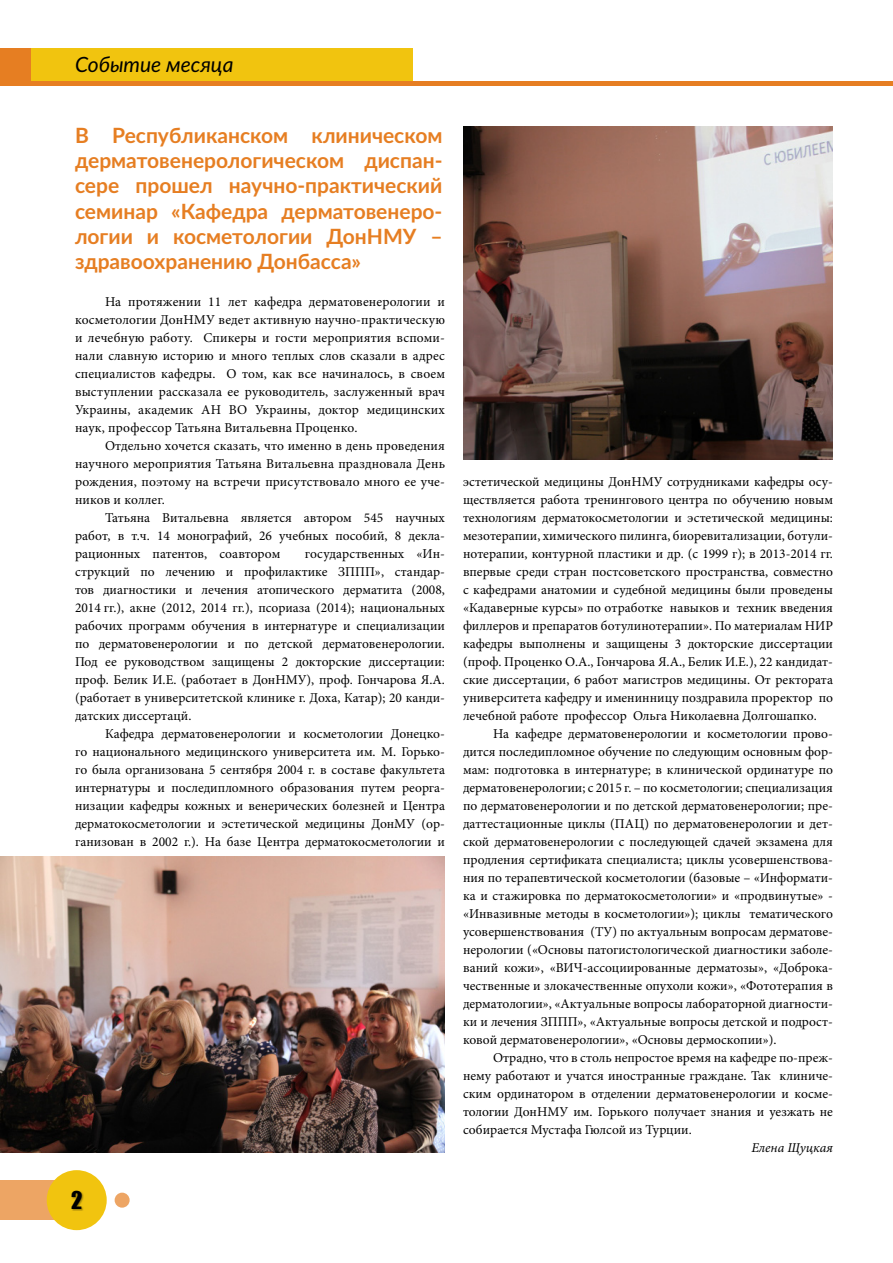
<style>
.page{position:relative;width:893px;height:1263px;background:#fff}
.page>*{position:absolute;margin:0;border:0;box-sizing:border-box;transform-origin:0 0}
.t1{font:22.5px "Impact";color:#000}
.t2{font:700 21px/25.2px "Lato";color:#e67e22;text-align:justify}
.t3{font:italic 21px "Lato";color:#000}
.t4{font:13.5px/18px "Minion Pro";color:#000;text-align:justify}
.t5{font:italic 13.5px "Minion Pro";color:#000}
</style>
<div class="page">
<div style="left:0;top:1181px;width:93px;height:39px;background:#eda564"></div>
<div style="left:47px;top:1170px;width:60px;height:60px;background:#f1c40f;border-radius:50%"></div>
<img style="left:72px;top:1191px;width:12px;height:19px">
<div style="left:115px;top:1193px;width:15px;height:15px;background:#eda564;border-radius:50%"></div>
<div style="left:0;top:48px;width:412px;height:38px;background:#f1c40f"></div>
<div style="left:0;top:48px;width:30px;height:38px;background:#e67e22"></div>
<div style="left:0;top:81px;width:893px;height:5px;background:#e67e22"></div>
<img style="left:464px;top:126px;width:369px;height:333px">
<img style="left:0;top:857px;width:445px;height:295px">
<h2 class="t3" style="left:75px;top:49px;width:160px">Событие месяца</h2>
<h2 class="t2" style="left:75px;top:122px;width:369px">В Республиканском клиническом дерматовенерологическом диспан&shy;сере прошел научно-практический семинар «Кафедра дерматовенеро&shy;логии и косметологии ДонНМУ – здравоохранению Донбасса»</h2>
<p class="t4" style="left:75px;top:293px;width:371px;text-indent:30px">На протяжении 11 лет кафедра дерматовенерологии и косметологии ДонНМУ ведет активную научно-практическую и лечебную работу. Спикеры и гости мероприятия вспоми&shy;нали славную историю и много теплых слов сказали в адрес специалистов кафедры. О том, как все начиналось, в своем выступлении рассказала ее руководитель, заслуженный врач Украины, академик АН ВО Украины, доктор медицинских наук, профессор Татьяна Витальевна Проценко.</p>
<p class="t4" style="left:75px;top:437px;width:371px;text-indent:30px">Отдельно хочется сказать, что именно в день проведения научного мероприятия Татьяна Витальевна праздновала День рождения, поэтому на встречи присутствовало много ее уче&shy;ников и коллег.</p>
<p class="t4" style="left:75px;top:509px;width:371px;text-indent:30px">Татьяна Витальевна является автором 545 научных работ, в т.ч. 14 монографий, 26 учебных пособий, 8 декла&shy;рационных патентов, соавтором</p>
<p class="t4" style="left:75px;top:545px;width:371px;text-indent:230px">государственных «Ин&shy;струкций по лечению и профилактике ЗППП», стандар&shy;тов диагностики и лечения атопического дерматита (2008, 2014 гг.), акне (2012, 2014 гг.), псориаза (2014); национальных рабочих программ обучения в интернатуре и специализации по дерматовенерологии и по детской дерматовенерологии.<br>Под ее руководством защищены 2 докторские диссертации: проф. Белик И.Е. (работает в ДонНМУ), проф. Гончарова Я.А. (работает в университетской клинике г. Доха, Катар); 20 канди&shy;датских диссертацй.</p>
<p class="t4" style="left:75px;top:725px;width:371px;text-indent:30px">Кафедра дерматовенерологии и косметологии Донецко&shy;го национального медицинского университета им. М. Горько&shy;го была организована 5 сентября 2004 г. в составе факультета интернатуры и последипломного образования путем реорга&shy;низации кафедры кожных и венерических болезней и Центра дерматокосметологии и эстетической медицины ДонМУ (ор&shy;ганизован в 2002 г.). На базе Центра дерматокосметологии и</p>
<h1 class="t1" style="left:71px;top:1182px;width:13px">2</h1>
<p class="t4" style="left:463px;top:473px;width:371px">эстетической медицины ДонНМУ сотрудниками кафедры осу&shy;ществляется работа тренингового центра по обучению новым технологиям дерматокосметологии и эстетической медицины: мезотерапии, химического пилинга, биоревитализации, ботули&shy;нотерапии, контурной пластики и др. (с 1999 г); в 2013-2014 гг. впервые среди стран постсоветского пространства, совместно с кафедрами анатомии и судебной медицины были проведены «Кадаверные курсы» по отработке навыков и техник введения филлеров и препаратов ботулинотерапии». По материалам НИР кафедры выполнены и защищены 3 докторские диссертации (проф. Проценко О.А., Гончарова Я.А., Белик И.Е.), 22 кандидат&shy;ские диссертации, 6 работ магистров медицины. От ректората университета кафедру и именинницу поздравила проректор по лечебной работе профессор Ольга Николаевна Долгошапко.</p>
<p class="t4" style="left:463px;top:725px;width:371px;text-indent:30px">На кафедре дерматовенерологии и косметологии прово&shy;дится последипломное обучение по следующим основным фор&shy;мам: подготовка в интернатуре; в клинической ординатуре по дерматовенерологии; с 2015 г. – по косметологии; специализация по дерматовенерологии и по детской дерматовенерологии; пре&shy;даттестационные циклы (ПАЦ) по дерматовенерологии и дет&shy;ской дерматовенерологии с последующей сдачей экзамена для продления сертификата специалиста; циклы усовершенствова&shy;ния по терапевтической косметологии (базовые – «Информати&shy;ка и стажировка по дерматокосметологии» и «продвинутые» - «Инвазивные методы в косметологии»); циклы тематического усовершенствования (ТУ) по актуальным вопросам дерматове&shy;нерологии («Основы патогистологической диагностики заболе&shy;ваний кожи», «ВИЧ-ассоциированные дерматозы», «Доброка&shy;чественные и злокачественные опухоли кожи», «Фототерапия в дерматологии», «Актуальные вопросы лабораторной диагности&shy;ки и лечения ЗППП», «Актуальные вопросы детской и подрост&shy;ковой дерматовенерологии», «Основы дермоскопии»).</p>
<p class="t4" style="left:463px;top:1048px;width:371px;text-indent:30px">Отрадно, что в столь непростое время на кафедре по-преж&shy;нему работают и учатся иностранные граждане. Так клиниче&shy;ским ординатором в отделении дерматовенерологии и косме&shy;тологии ДонНМУ им. Горького получает знания и уезжать не собирается Мустафа Гюлсой из Турции.</p>
<p class="t5" style="left:751px;top:1138px;width:83px">Елена Щуцкая</p>
</div>
